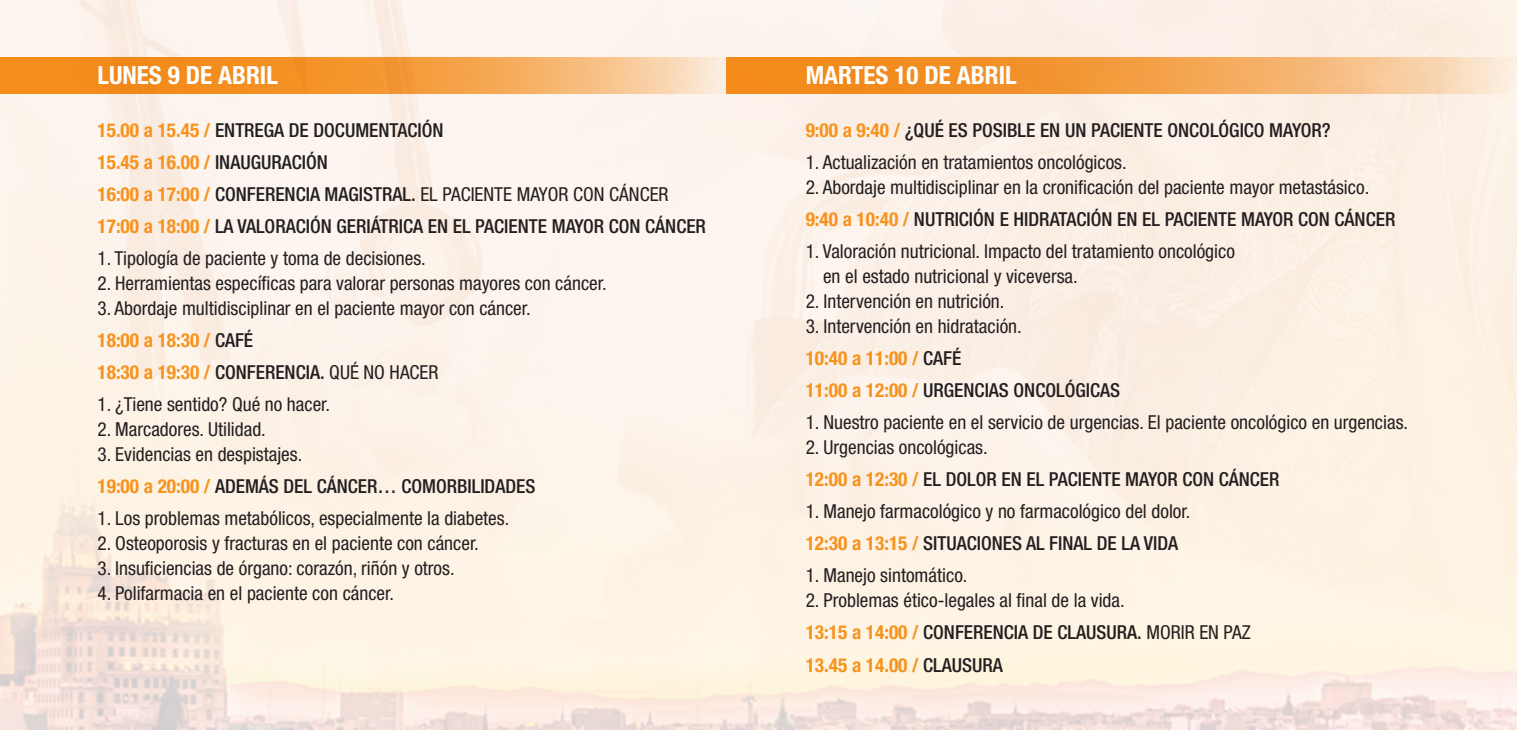
<style>
.page{position:relative;width:1517px;height:730px;background:#fff}
.page>*{position:absolute;margin:0;border:0;box-sizing:border-box;transform-origin:0 0}
.t1{font:700 condensed 25px "Helvetica Neue LT Std";color:#fff}
.t2{font:condensed 19.25px/32px "Helvetica Neue LT Std";color:#231f20}
.t3{font:500 condensed 19.25px/32px "Helvetica Neue LT Std";color:#231f20}
.s1{font-weight:700;color:#f7931d}
.s2{font-weight:400}
.s3{font-weight:500}
</style>
<div class="page">
<img style="left:0;top:0;width:1517px;height:730px">
<svg style="left:0;top:57px;width:727px;height:36px;background:#f5a249"></svg>
<svg style="left:727px;top:57px;width:790px;height:36px;background:#f4a654"></svg>
<p class="t1" style="left:97px;top:60px;width:182px">LUNES 9 DE ABRIL</p>
<p class="t3" style="left:97px;top:113px;width:610px"><span class="s1">15.00 a 15.45 /</span> ENTREGA DE DOCUMENTACIÓN<br><span class="s1">15.45 a 16.00 /</span> INAUGURACIÓN<br><span class="s1">16:00 a 17:00 /</span> CONFERENCIA MAGISTRAL. <span class="s2">EL PACIENTE MAYOR CON CÁNCER </span><span class="s1">17:00 a 18:00 /</span> LA VALORACIÓN GERIÁTRICA EN EL PACIENTE MAYOR CON CÁNCER</p>
<p class="t2" style="left:97px;top:242px;width:330px">1. Tipología de paciente y toma de decisiones.</p>
<p class="t2" style="left:97px;top:267px;width:511px">2. Herramientas específicas para valorar personas mayores con cáncer.</p>
<p class="t2" style="left:97px;top:292px;width:435px">3. Abordaje multidisciplinar en el paciente mayor con cáncer.<br><span class="s1">18:00 a 18:30 /</span> <span class="s3">CAFÉ<br></span><span class="s1">18:30 a 19:30 /</span> <span class="s3">CONFERENCIA.</span> QUÉ NO HACER</p>
<p class="t2" style="left:97px;top:388px;width:234px">1. ¿Tiene sentido? Qué no hacer.</p>
<p class="t2" style="left:97px;top:413px;width:170px">2. Marcadores. Utilidad.</p>
<p class="t3" style="left:97px;top:438px;width:439px"><span class="s2">3. Evidencias en despistajes.<br></span><span class="s1">19:00 a 20:00 /</span> ADEMÁS DEL CÁNCER… COMORBILIDADES</p>
<p class="t2" style="left:97px;top:502px;width:413px">1. Los problemas metabólicos, especialmente la diabetes.</p>
<p class="t2" style="left:97px;top:527px;width:383px">2. Osteoporosis y fracturas en el paciente con cáncer.</p>
<p class="t2" style="left:97px;top:552px;width:359px">3. Insuficiencias de órgano: corazón, riñón y otros.</p>
<p class="t2" style="left:97px;top:577px;width:298px">4. Polifarmacia en el paciente con cáncer.</p>
<p class="t1" style="left:805px;top:60px;width:212px">MARTES 10 DE ABRIL</p>
<p class="t3" style="left:805px;top:113px;width:526px"><span class="s1">9:00 a 9:40 /</span> ¿QUÉ ES POSIBLE EN UN PACIENTE ONCOLÓGICO MAYOR?</p>
<p class="t2" style="left:805px;top:146px;width:322px">1. Actualización en tratamientos oncológicos.</p>
<p class="t2" style="left:805px;top:171px;width:591px">2. Abordaje multidisciplinar en la cronificación del paciente mayor metastásico.<br><span class="s1">9:40 a 10:40 /</span> <span class="s3">NUTRICIÓN E HIDRATACIÓN EN EL PACIENTE MAYOR CON CÁNCER</span></p>
<p class="t2" style="left:823px;top:238px;width:413px;line-height:25px;text-indent:-17px">1. Valoración nutricional. Impacto del tratamiento oncológico en el estado nutricional y viceversa.</p>
<p class="t2" style="left:805px;top:285px;width:200px">2. Intervención en nutrición.</p>
<p class="t2" style="left:805px;top:310px;width:316px">3. Intervención en hidratación.<br><span class="s1">10:40 a 11:00 /</span> <span class="s3">CAFÉ<br></span><span class="s1">11:00 a 12:00 /</span> <span class="s3">URGENCIAS ONCOLÓGICAS</span></p>
<p class="t2" style="left:805px;top:406px;width:604px">1. Nuestro paciente en el servicio de urgencias. El paciente oncológico en urgencias.</p>
<p class="t3" style="left:805px;top:431px;width:475px"><span class="s2">2. Urgencias oncológicas.<br></span><span class="s1">12:00 a 12:30 /</span> EL DOLOR EN EL PACIENTE MAYOR CON CÁNCER</p>
<p class="t2" style="left:805px;top:495px;width:386px">1. Manejo farmacológico y no farmacológico del dolor.<br><span class="s1">12:30 a 13:15 /</span> <span class="s3">SITUACIONES AL FINAL DE LA VIDA</span></p>
<p class="t2" style="left:805px;top:559px;width:163px">1. Manejo sintomático.</p>
<p class="t2" style="left:805px;top:584px;width:446px">2. Problemas ético-legales al final de la vida.<br><span class="s1">13:15 a 14:00 /</span> <span class="s3">CONFERENCIA DE CLAUSURA.</span> MORIR EN PAZ<br><span class="s1">13.45 a 14.00 /</span> <span class="s3">CLAUSURA</span></p>
</div>
